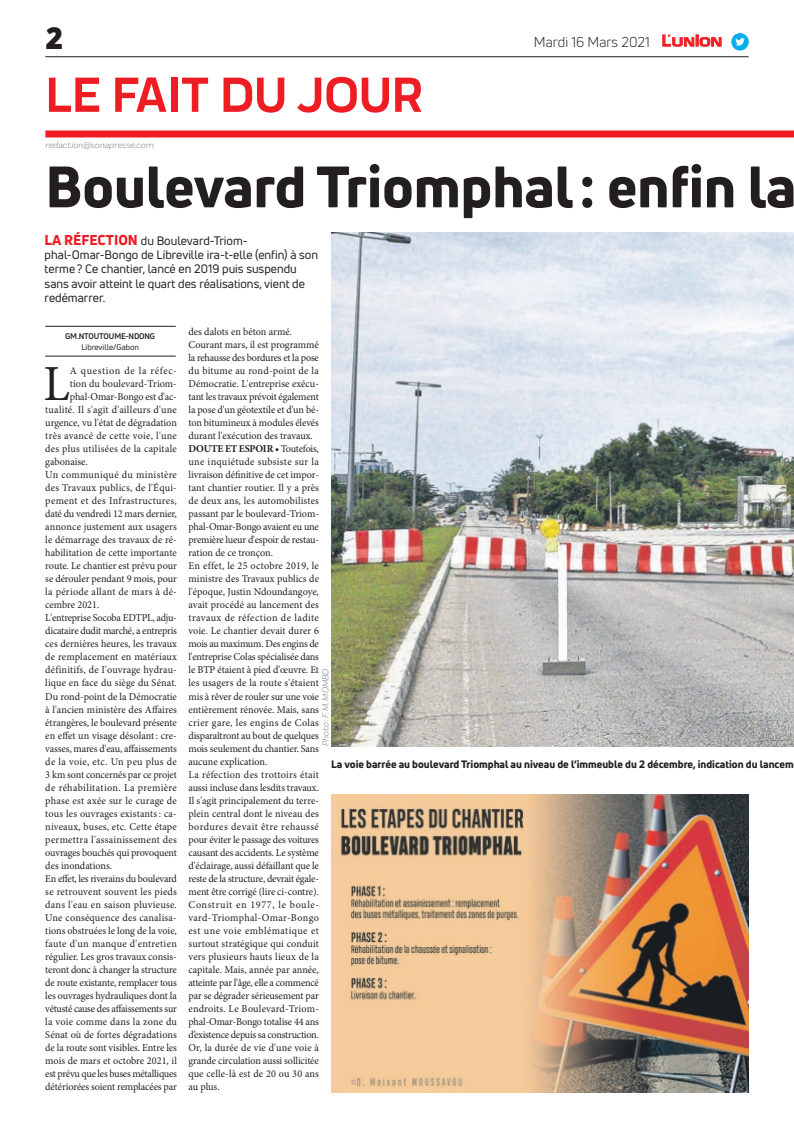
<style>
.page{position:relative;width:794px;height:1129px;background:#fff}
.page>*{position:absolute;margin:0;border:0;box-sizing:border-box;transform-origin:0 0}
.t1{font:800 57px "Uni Neue";color:#231f20}
.t2{font:700 51px "Praktika";color:#ee1d23}
.t3{font:50.5px "Minion Pro";color:#231f20}
.t4{font:900 30px "Uni Neue";color:#231f20}
.t5{font:14px "Uni Neue";color:#231f20}
.t6{font:12px/14.4px "Uni Neue";color:#231f20}
.t7{font:10.5px/13px "Minion Pro";color:#231f20}
.t8{font:10.5px "Minion Pro";letter-spacing:.025em;color:#231f20}
.t9{font:10.5px "Minion Pro";letter-spacing:.02em;color:#231f20}
.t10{font:10.5px "Minion Pro";letter-spacing:-.02em;color:#231f20}
.t11{font:10.5px "Minion Pro";letter-spacing:.03em;color:#231f20}
.t12{font:10.5px "Minion Pro";letter-spacing:-.025em;color:#231f20}
.t13{font:800 10.5px "Uni Neue";color:#231f20}
.t14{font:10.5px "Minion Pro";letter-spacing:.035em;color:#231f20}
.t15{font:10.5px "Minion Pro";letter-spacing:.06em;color:#231f20}
.t16{font:italic 9px "Praktika";color:#818386}
.t17{font:700 8px "Uni Neue";letter-spacing:-.02em;color:#231f20}
.t18{font:8px "Uni Neue";color:#231f20}
.s1{font-family:"Eurostile";font-weight:600;font-size:14.9px;color:#ee1d23}
.s2{font-family:"Eurostile";font-weight:600;font-size:11.4px;color:#ee1d23}
.s3{font-weight:800;font-size:14px;color:#ee1d23}
.s4{font-weight:700}
</style>
<div class="page">
<hr style="left:45px;top:56px;width:703px;height:1px;background:#231f20">
<div style="left:45px;top:130px;width:749px;height:7px;background:#ee1d23"></div>
<img style="left:332px;top:794px;width:416px;height:297px">
<svg style="left:662px;top:34px;width:60px;height:13px"></svg>
<div style="left:731px;top:33px;width:17px;height:18px;background:#00aeef;border-radius:50%"></div>
<svg style="left:735px;top:38px;width:10px;height:8px"></svg>
<hr style="left:45px;top:355px;width:131px;height:1px;background:#231f20">
<hr style="left:45px;top:326px;width:131px;height:1px;background:#231f20">
<img style="left:331px;top:232px;width:463px;height:514px">
<h3 class="t4" style="left:45px;top:17px;width:19px">2</h3>
<h2 class="t2" style="left:45px;top:54px;width:378px">LE FAIT DU JOUR</h2>
<p class="t16" style="left:45px;top:139px;width:110px">redaction@sonapresse.com</p>
<h3 class="t5" style="left:534px;top:33px;width:190px">Mardi 16 Mars 2021 <span class="s1">L</span><span class="s2">UNION</span></h3>
<h1 class="t1" style="left:45px;top:148px;width:752px">Boulevard Triomphal: enfin la</h1>
<p class="t6" style="left:45px;top:233px;width:275px"><span class="s3">LA RÉFECTION</span> du Boulevard-Triom&shy;phal-Omar-Bongo de Libreville ira-t-elle (enfin) à son terme? Ce chantier, lancé en 2019 puis suspendu sans avoir atteint le quart des réalisations, vient de redémarrer.</p>
<p class="t17" style="left:65px;top:331px;width:91px">GM.NTOUTOUME-NDONG</p>
<p class="t18" style="left:81px;top:342px;width:59px">Libreville/Gabon</p>
<p class="t7" style="left:188px;top:325px;width:132px">des dalots en béton armé.<br>Courant mars, il est programmé la rehausse des bordures et la pose du bitume au rond-point de la<br>Démocratie. L'entreprise exécu&shy;tant les travaux prévoit également la pose d'un géotextile et d'un bé&shy;ton bitumineux à modules élevés durant l'exécution des travaux.<br><span class="s4">DOUTE ET ESPOIR •</span> Toutefois, une inquiétude subsiste sur la livraison définitive de cet impor&shy;tant chantier routier. Il y a près de deux ans, les automobilistes passant par le boulevard-Triom&shy;phal-Omar-Bongo avaient eu une première lueur d'espoir de restau&shy;ration de ce tronçon.<br>En effet, le 25 octobre 2019, le ministre des Travaux publics de l'époque, Justin Ndoundangoye, avait procédé au lancement des travaux de réfection de ladite voie. Le chantier devait durer 6 mois au maximum. Des engins de l'entreprise Colas spécialisée dans le BTP étaient à pied d'œuvre. Et les usagers de la route s'étaient mis à rêver de rouler sur une voie entièrement rénovée. Mais, sans crier gare, les engins de Colas disparaîtront au bout de quelques mois seulement du chantier. Sans aucune explication.<br>La réfection des trottoirs était aussi incluse dans lesdits travaux.<br>Il s'agit principalement du terre&shy;plein central dont le niveau des bordures devait être rehaussé pour éviter le passage des voitures causant des accidents. Le système d'éclairage, aussi défaillant que le reste de la structure, devrait égale&shy;ment être corrigé (lire ci-contre).<br>Construit en 1977, le boule&shy;vard-Triomphal-Omar-Bongo est une voie emblématique et surtout stratégique qui conduit vers plusieurs hauts lieux de la capitale. Mais, année par année, atteinte par l'âge, elle a commencé par se dégrader sérieusement par endroits. Le Boulevard-Triom&shy;phal-Omar-Bongo totalise 44 ans d’existence depuis sa construction.<br>Or, la durée de vie d'une voie à grande circulation aussi sollicitée que celle-là est de 20 ou 30 ans au plus.</p>
<h3 class="t3" style="left:44px;top:350px;width:28px">L</h3>
<p class="t15" style="left:70px;top:364px;width:108px">A question de la réfec-</p>
<p class="t7" style="left:70px;top:377px;width:108px">tion du boulevard-Triom-</p>
<p class="t7" style="left:70px;top:390px;width:108px">phal-Omar-Bongo est d'ac-</p>
<p class="t8" style="left:45px;top:403px;width:133px">tualité. Il s'agit d'ailleurs d'une</p>
<p class="t7" style="left:45px;top:416px;width:133px">urgence, vu l'état de dégradation</p>
<p class="t8" style="left:45px;top:429px;width:133px">très avancé de cette voie, l'une</p>
<p class="t8" style="left:45px;top:442px;width:133px">des plus utilisées de la capitale</p>
<p class="t7" style="left:45px;top:455px;width:44px">gabonaise.</p>
<p class="t11" style="left:45px;top:468px;width:133px">Un communiqué du ministère</p>
<p class="t8" style="left:45px;top:481px;width:133px">des Travaux publics, de l'Équi-</p>
<p class="t11" style="left:45px;top:494px;width:133px">pement et des Infrastructures,</p>
<p class="t7" style="left:45px;top:507px;width:133px">daté du vendredi 12 mars dernier,</p>
<p class="t7" style="left:45px;top:520px;width:133px">annonce justement aux usagers</p>
<p class="t7" style="left:45px;top:533px;width:133px">le démarrage des travaux de ré-</p>
<p class="t7" style="left:45px;top:546px;width:133px">habilitation de cette importante</p>
<p class="t7" style="left:45px;top:559px;width:133px">route. Le chantier est prévu pour</p>
<p class="t7" style="left:45px;top:572px;width:133px">se dérouler pendant 9 mois, pour</p>
<p class="t8" style="left:45px;top:585px;width:133px">la période allant de mars à dé-</p>
<p class="t7" style="left:45px;top:598px;width:56px">cembre 2021.</p>
<p class="t10" style="left:45px;top:611px;width:133px">L'entreprise Socoba EDTPL, adju-</p>
<p class="t12" style="left:45px;top:624px;width:133px">dicataire dudit marché, a entrepris</p>
<p class="t7" style="left:45px;top:637px;width:133px">ces dernières heures, les travaux</p>
<p class="t9" style="left:45px;top:650px;width:133px">de remplacement en matériaux</p>
<p class="t9" style="left:45px;top:663px;width:133px">définitifs, de I'ouvrage hydrau-</p>
<p class="t7" style="left:45px;top:676px;width:133px">lique en face du siège du Sénat.</p>
<p class="t7" style="left:45px;top:689px;width:133px">Du rond-point de la Démocratie</p>
<p class="t7" style="left:45px;top:702px;width:133px">à l'ancien ministère des Affaires</p>
<p class="t7" style="left:45px;top:715px;width:133px">étrangères, le boulevard présente</p>
<p class="t7" style="left:45px;top:728px;width:133px">en effet un visage désolant: cre-</p>
<p class="t7" style="left:45px;top:741px;width:133px">vasses, mares d'eau, affaissements</p>
<p class="t11" style="left:45px;top:754px;width:133px">de la voie, etc. Un peu plus de</p>
<p class="t7" style="left:45px;top:767px;width:133px">3 km sont concernés par ce projet</p>
<p class="t14" style="left:45px;top:780px;width:133px">de réhabilitation. La première</p>
<p class="t8" style="left:45px;top:793px;width:133px">phase est axée sur le curage de</p>
<p class="t7" style="left:45px;top:806px;width:133px">tous les ouvrages existants: ca-</p>
<p class="t9" style="left:45px;top:819px;width:133px">niveaux, buses, etc. Cette étape</p>
<p class="t8" style="left:45px;top:832px;width:133px">permettra l'assainissement des</p>
<p class="t10" style="left:45px;top:845px;width:133px">ouvrages bouchés qui provoquent</p>
<p class="t7" style="left:45px;top:858px;width:68px">des inondations.</p>
<p class="t10" style="left:45px;top:871px;width:133px">En effet, les riverains du boulevard</p>
<p class="t9" style="left:45px;top:884px;width:133px">se retrouvent souvent les pieds</p>
<p class="t8" style="left:45px;top:897px;width:133px">dans l'eau en saison pluvieuse.</p>
<p class="t9" style="left:45px;top:910px;width:133px">Une conséquence des canalisa-</p>
<p class="t7" style="left:45px;top:923px;width:133px">tions obstruées le long de la voie,</p>
<p class="t11" style="left:45px;top:936px;width:133px">faute d'un manque d'entretien</p>
<p class="t7" style="left:45px;top:949px;width:133px">régulier. Les gros travaux consis-</p>
<p class="t10" style="left:45px;top:962px;width:133px">teront donc à changer la structure</p>
<p class="t10" style="left:45px;top:975px;width:133px">de route existante, remplacer tous</p>
<p class="t7" style="left:45px;top:988px;width:133px">les ouvrages hydrauliques dont la</p>
<p class="t12" style="left:45px;top:1001px;width:133px">vétusté cause des affaissements sur</p>
<p class="t9" style="left:45px;top:1014px;width:133px">la voie comme dans la zone du</p>
<p class="t7" style="left:45px;top:1027px;width:133px">Sénat où de fortes dégradations</p>
<p class="t7" style="left:45px;top:1040px;width:133px">de la route sont visibles. Entre les</p>
<p class="t7" style="left:45px;top:1053px;width:133px">mois de mars et octobre 2021, il</p>
<p class="t12" style="left:45px;top:1066px;width:133px">est prévu que les buses métalliques</p>
<p class="t7" style="left:45px;top:1079px;width:133px">détériorées soient remplacées par</p>
<p class="t16" style="left:319px;top:746px;width:79px;rotate:-90deg">Photo : F. M. MOMBO</p>
<p class="t13" style="left:331px;top:757px;width:464px">La voie barrée au boulevard Triomphal au niveau de l’immeuble du 2 décembre, indication du lancem</p>
</div>
